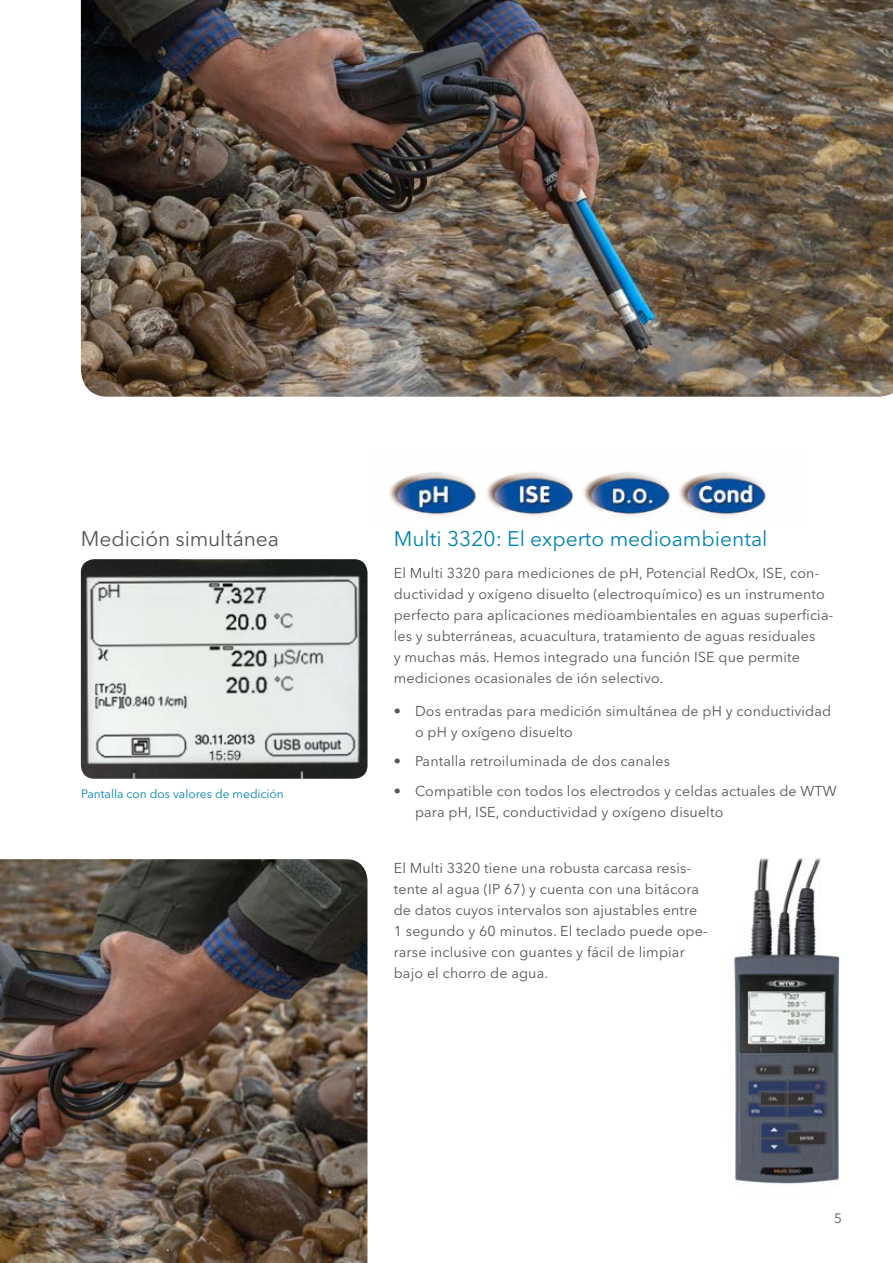
<style>
.page{position:relative;width:893px;height:1263px;background:#fff}
.page>*{position:absolute;margin:0;border:0;box-sizing:border-box;transform-origin:0 0}
.t1{font:21px "Avenir Next LT Pro";color:#0084b1}
.t2{font:21px "Avenir Next LT Pro";letter-spacing:-.005em;color:#575656}
.t3{font:14.25px/21px "Avenir Next LT Pro";letter-spacing:.01em;color:#575656}
.t4{font:13.5px "Avenir Next LT Pro";color:#575656}
.t5{font:12px "Avenir Next LT Pro";color:#0084b1}
</style>
<div class="page">
<img style="left:81px;top:0;width:812px;height:397px">
<img style="left:81px;top:559px;width:286px;height:220px">
<img style="left:733px;top:858px;width:107px;height:326px">
<img style="left:0;top:859px;width:367px;height:404px">
<img style="left:389px;top:472px;width:377px;height:45px">
<h1 class="t2" style="left:81px;top:527px;width:199px">Medición simultánea</h1>
<h1 class="t1" style="left:394px;top:526px;width:375px">Multi 3320: El experto medioambiental</h1>
<p class="t5" style="left:81px;top:787px;width:204px">Pantalla con dos valores de medición</p>
<p class="t3" style="left:394px;top:562px;width:441px">El Multi 3320 para mediciones de pH, Potencial RedOx, ISE, con&shy;ductividad y oxígeno disuelto (electroquímico) es un instrumento perfecto para aplicaciones medioambientales en aguas superficia&shy;les y subterráneas, acuacultura, tratamiento de aguas residuales<br>y muchas más. Hemos integrado una función ISE que permite mediciones ocasionales de ión selectivo.</p>
<p class="t3" style="left:415px;top:700px;width:418px;text-indent:-21px">• Dos entradas para medición simultánea de pH y conductividad o pH y oxígeno disuelto</p>
<p class="t3" style="left:394px;top:751px;width:278px">• Pantalla retroiluminada de dos canales</p>
<p class="t3" style="left:415px;top:780px;width:423px;text-indent:-21px">• Compatible con todos los electrodos y celdas actuales de WTW para pH, ISE, conductividad y oxígeno disuelto</p>
<p class="t3" style="left:394px;top:857px;width:315px">El Multi 3320 tiene una robusta carcasa resis&shy;tente al agua (IP 67) y cuenta con una bitácora de datos cuyos intervalos son ajustables entre 1 segundo y 60 minutos. El teclado puede ope&shy;rarse inclusive con guantes y fácil de limpiar bajo el chorro de agua.</p>
<p class="t4" style="left:834px;top:1210px;width:9px">5</p>
</div>
